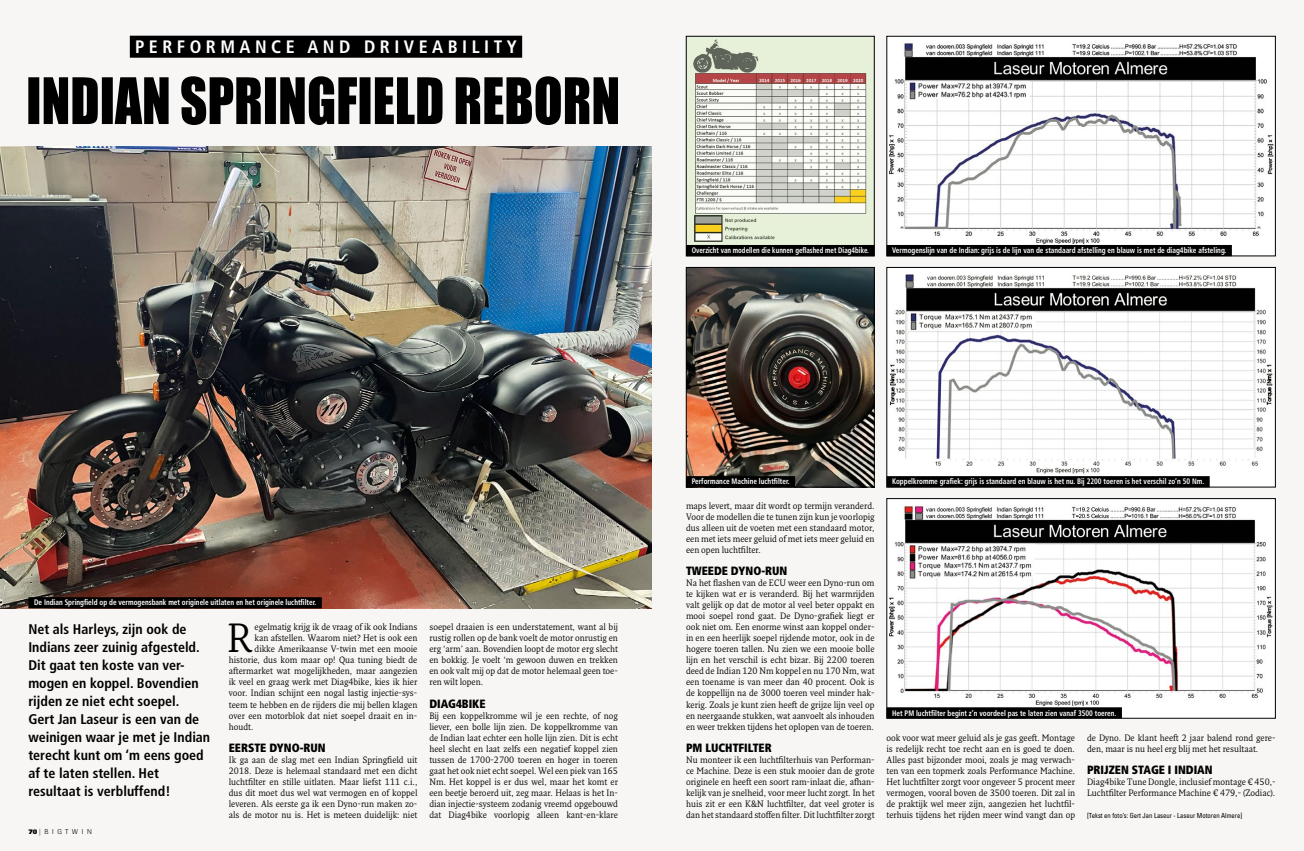
<style>
.page{position:relative;width:1304px;height:851px;background:#fff}
.page>*{position:absolute;margin:0;border:0;box-sizing:border-box;transform-origin:0 0}
.t1{font:39.6px "Fresco";color:#000;scale:.95 1}
.t2{font:700 condensed 18px "Frutiger";letter-spacing:.25em;color:#fff}
.t3{font:700 condensed 14px/18px "Frutiger";color:#000}
.t4{font:900 condensed 12px "Frutiger LT Std";color:#000;scale:.95 1}
.t5{font:9px/11px "Fresco";color:#000;text-align:justify;scale:.95 1}
.t6{font:700 condensed 8px "Frutiger";color:#fff;scale:.9 1}
.t7{font:700 condensed 8px "Frutiger";color:#fff;scale:.86 1}
.t8{font:condensed 7px "Univers";color:#000;scale:.95 1}
.t9{font:300 7px "Imago";letter-spacing:.52em;color:#000}
.s1{font-weight:800}
</style>
<div class="page">
<div style="left:0;top:0;width:1304px;height:850px;background:#f7f6f4"></div>
<img style="left:0;top:146px;width:652px;height:462px">
<div style="left:28px;top:597px;width:294px;height:11px;background:#000"></div>
<div style="left:130px;top:36px;width:392px;height:22px;background:#000"></div>
<svg style="left:28px;top:76px;width:590px;height:49px"></svg>
<img style="left:889px;top:269px;width:385px;height:213px">
<div style="left:887px;top:267px;width:389px;height:220px;border:1px solid #000"></div>
<img style="left:889px;top:501px;width:385px;height:215px">
<div style="left:887px;top:498px;width:389px;height:220px;border:1px solid #000"></div>
<img style="left:889px;top:38px;width:385px;height:216px">
<div style="left:887px;top:36px;width:389px;height:220px;border:1px solid #000"></div>
<img style="left:688px;top:38px;width:185px;height:207px">
<div style="left:686px;top:36px;width:189px;height:220px;border:1px solid #000"></div>
<img style="left:688px;top:269px;width:185px;height:216px">
<div style="left:686px;top:267px;width:189px;height:220px;border:1px solid #000"></div>
<div style="left:686px;top:476px;width:109px;height:11px;background:#000"></div>
<div style="left:686px;top:245px;width:188px;height:11px;background:#000"></div>
<div style="left:887px;top:245px;width:345px;height:11px;background:#000"></div>
<div style="left:887px;top:476px;width:323px;height:11px;background:#000"></div>
<div style="left:887px;top:707px;width:235px;height:11px;background:#000"></div>
<h2 class="t2" style="left:135px;top:36px;width:383px">PERFORMANCE AND DRIVEABILITY</h2>
<p class="t7" style="left:692px;top:245px;width:208px">Overzicht van modellen die kunnen geflashed met Diag4bike.</p>
<p class="t6" style="left:892px;top:245px;width:373px">Vermogenslijn van de Indian: grijs is de lijn van de standaard afstelling en blauw is met de diag4bike afsteling.</p>
<p class="t6" style="left:34px;top:597px;width:315px">De Indian Springfield op de vermogensbank met originele uitlaten en het originele luchtfilter.</p>
<p class="t3" style="left:28px;top:620px;width:183px">Net als Harleys, zijn ook de<br>Indians zeer zuinig afgesteld.<br>Dit gaat ten koste van ver&shy;mogen en koppel. Bovendien rijden ze niet echt soepel.<br>Gert Jan Laseur is een van de weinigen waar je met je Indian terecht kunt om ‘m eens goed af te laten stellen. Het resultaat is verbluffend!</p>
<p class="t9" style="left:28px;top:827px;width:65px"><span class="s1">70</span> |BIGTWIN</p>
<h1 class="t1" style="left:227px;top:614px;width:28px">R</h1>
<p class="t5" style="left:255px;top:621px;width:173px">egelmatig krijg ik de vraag of ik ook Indians</p>
<p class="t5" style="left:255px;top:632px;width:173px">kan afstellen. Waarom niet? Het is ook een</p>
<p class="t5" style="left:255px;top:643px;width:173px">dikke Amerikaanse V-twin met een mooie</p>
<p class="t5" style="left:229px;top:654px;width:200px">historie, dus kom maar op! Qua tuning biedt de</p>
<p class="t5" style="left:229px;top:665px;width:200px">aftermarket wat mogelijkheden, maar aangezien</p>
<p class="t5" style="left:229px;top:676px;width:200px">ik veel en graag werk met Diag4bike, kies ik hier</p>
<p class="t5" style="left:229px;top:687px;width:200px">voor. Indian schijnt een nogal lastig injectie-sys-</p>
<p class="t5" style="left:229px;top:698px;width:200px">teem te hebben en de rijders die mij bellen klagen</p>
<p class="t5" style="left:229px;top:709px;width:200px">over een motorblok dat niet soepel draait en in-</p>
<p class="t5" style="left:229px;top:720px;width:28px">houdt.</p>
<h3 class="t4" style="left:229px;top:739px;width:103px">EERSTE DYNO-RUN</h3>
<p class="t5" style="left:229px;top:753px;width:200px">Ik ga aan de slag met een Indian Springfield uit 2018. Deze is helemaal standaard met een dicht luchtfilter en stille uitlaten. Maar liefst 111 c.i., dus dit moet dus wel wat vermogen en of koppel leveren. Als eerste ga ik een Dyno-run maken zo&shy;als de motor nu is. Het is meteen duidelijk: niet</p>
<p class="t5" style="left:429px;top:621px;width:200px">soepel draaien is een understatement, want al bij rustig rollen op de bank voelt de motor onrustig en erg ‘arm’ aan. Bovendien loopt de motor erg slecht en bokkig. Je voelt ‘m gewoon duwen en trekken en ook valt mij op dat de motor helemaal geen toe&shy;ren wilt lopen.</p>
<h3 class="t4" style="left:429px;top:695px;width:61px">DIAG4BIKE</h3>
<p class="t5" style="left:429px;top:709px;width:200px">Bij een koppelkromme wil je een rechte, of nog liever, een bolle lijn zien. De koppelkromme van de Indian laat echter een holle lijn zien. Dit is echt heel slecht en laat zelfs een negatief koppel zien tussen de 1700-2700 toeren en hoger in toeren gaat het ook niet echt soepel. Wel een piek van 165<br>Nm. Het koppel is er dus wel, maar het komt er een beetje beroerd uit, zeg maar. Helaas is het In&shy;dian injectie-systeem zodanig vreemd opgebouwd dat Diag4bike voorlopig alleen kant-en-klare</p>
<p class="t6" style="left:692px;top:476px;width:110px">Performance Machine luchtfilter.</p>
<p class="t5" style="left:686px;top:500px;width:200px">maps levert, maar dit wordt op termijn veranderd.<br>Voor de modellen die te tunen zijn kun je voorlopig dus alleen uit de voeten met een standaard motor, een met iets meer geluid of met iets meer geluid en een open luchtfilter.</p>
<h3 class="t4" style="left:686px;top:563px;width:108px">TWEEDE DYNO-RUN</h3>
<p class="t5" style="left:686px;top:577px;width:200px">Na het flashen van de ECU weer een Dyno-run om te kijken wat er is veranderd. Bij het warmrijden valt gelijk op dat de motor al veel beter oppakt en mooi soepel rond gaat. De Dyno-grafiek liegt er ook niet om. Een enorme winst aan koppel onder&shy;in en een heerlijk soepel rijdende motor, ook in de hogere toeren tallen. Nu zien we een mooie bolle lijn en het verschil is echt bizar. Bij 2200 toeren deed de Indian 120 Nm koppel en nu 170 Nm, wat een toename is van meer dan 40 procent. Ook is de koppellijn na de 3000 toeren veel minder hak&shy;kerig. Zoals je kunt zien heeft de grijze lijn veel op en neergaande stukken, wat aanvoelt als inhouden en weer trekken tijdens het oplopen van de toeren.</p>
<h3 class="t4" style="left:686px;top:739px;width:92px">PM LUCHTFILTER</h3>
<p class="t5" style="left:686px;top:753px;width:200px">Nu monteer ik een luchtfilterhuis van Performan&shy;ce Machine. Deze is een stuk mooier dan de grote originele en heeft een soort ram-inlaat die, afhan&shy;kelijk van je snelheid, voor meer lucht zorgt. In het huis zit er een K&amp;N luchtfilter, dat veel groter is dan het standaard stoffen filter. Dit luchtfilter zorgt</p>
<p class="t6" style="left:892px;top:476px;width:348px">Koppelkromme grafiek: grijs is standaard en blauw is het nu. Bij 2200 toeren is het verschil zo’n 50 Nm.</p>
<p class="t6" style="left:892px;top:707px;width:251px">Het PM luchtfilter begint z’n voordeel pas te laten zien vanaf 3500 toeren.</p>
<p class="t5" style="left:887px;top:731px;width:200px">ook voor wat meer geluid als je gas geeft. Montage is redelijk recht toe recht aan en is goed te doen.<br>Alles past bijzonder mooi, zoals je mag verwach&shy;ten van een topmerk zoals Performance Machine.<br>Het luchtfilter zorgt voor ongeveer 5 procent meer vermogen, vooral boven de 3500 toeren. Dit zal in de praktijk wel meer zijn, aangezien het luchtfil&shy;terhuis tijdens het rijden meer wind vangt dan op</p>
<p class="t5" style="left:1087px;top:731px;width:200px">de Dyno. De klant heeft 2 jaar balend rond gere&shy;den, maar is nu heel erg blij met het resultaat.</p>
<h3 class="t4" style="left:1087px;top:761px;width:134px">PRIJZEN STAGE I INDIAN</h3>
<p class="t5" style="left:1087px;top:775px;width:200px">Diag4bike Tune Dongle, inclusief montage € 450,-<br>Luchtfilter Performance Machine € 479,- (Zodiac).</p>
<p class="t8" style="left:1087px;top:810px;width:165px">[Tekst en foto’s: Gert Jan Laseur - Laseur Motoren Almere]</p>
</div>
